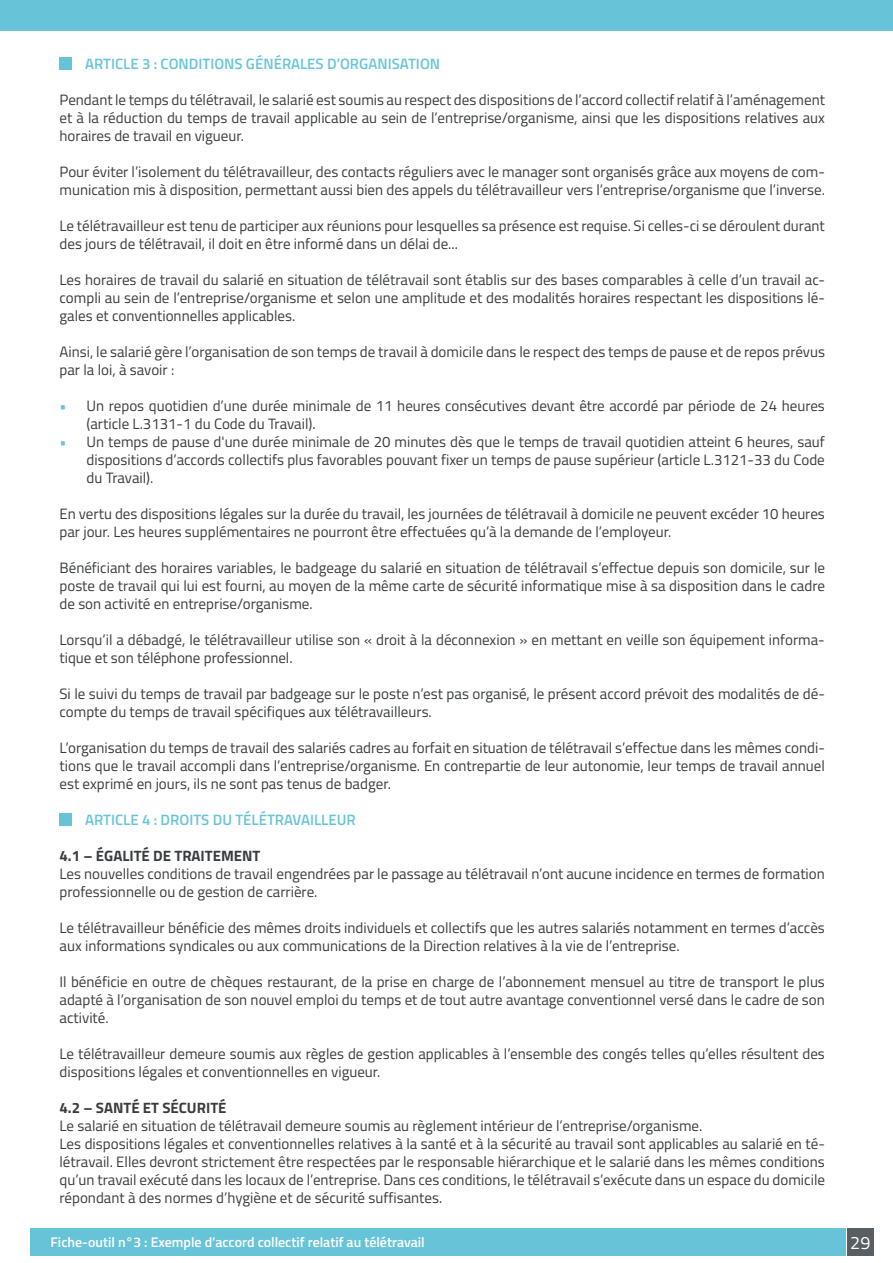
<style>
.page{position:relative;width:893px;height:1263px;background:#fff}
.page>*{position:absolute;margin:0;border:0;box-sizing:border-box;transform-origin:0 0}
.t1{font:18px "Titillium";color:#fff}
.t2{font:15px/18px "Titillium";color:#393d3f}
.t3{font:600 15px "Titillium";color:#67c4d8}
.t4{font:700 15px "Titillium";color:#393d3f}
.t5{font:600 13.95px "Titillium";color:#fff}
.s1{color:#67c4d8}
</style>
<div class="page">
<div style="left:30px;top:1228px;width:815px;height:27px;background:#67c4d8"></div>
<div style="left:847px;top:1228px;width:26px;height:27px;background:#595e62"></div>
<div style="left:0;top:0;width:893px;height:31px;background:#67c4d8"></div>
<div style="left:60px;top:57px;width:12px;height:13px;background:#67c4d8"></div>
<div style="left:60px;top:813px;width:12px;height:13px;background:#67c4d8"></div>
<p class="t3" style="left:85px;top:52px;width:357px">ARTICLE 3 : CONDITIONS GÉNÉRALES D’ORGANISATION</p>
<p class="t2" style="left:60px;top:90px;width:767px;text-align:justify">Pendant le temps du télétravail, le salarié est soumis au respect des dispositions de l’accord collectif relatif à l’aménagement et à la réduction du temps de travail applicable au sein de l’entreprise/organisme, ainsi que les dispositions relatives aux horaires de travail en vigueur.</p>
<p class="t2" style="left:60px;top:162px;width:767px">Pour éviter l’isolement du télétravailleur, des contacts réguliers avec le manager sont organisés grâce aux moyens de com&shy;munication mis à disposition, permettant aussi bien des appels du télétravailleur vers l’entreprise/organisme que l’inverse.</p>
<p class="t2" style="left:60px;top:216px;width:767px">Le télétravailleur est tenu de participer aux réunions pour lesquelles sa présence est requise. Si celles-ci se déroulent durant des jours de télétravail, il doit en être informé dans un délai de...</p>
<p class="t2" style="left:60px;top:270px;width:767px;text-align:justify">Les horaires de travail du salarié en situation de télétravail sont établis sur des bases comparables à celle d’un travail ac&shy;compli au sein de l’entreprise/organisme et selon une amplitude et des modalités horaires respectant les dispositions lé&shy;gales et conventionnelles applicables.</p>
<p class="t2" style="left:60px;top:342px;width:767px">Ainsi, le salarié gère l’organisation de son temps de travail à domicile dans le respect des temps de pause et de repos prévus par la loi, à savoir :</p>
<p class="t2" style="left:87px;top:396px;width:740px;text-indent:-27px"><span class="s1">•</span> Un repos quotidien d’une durée minimale de 11 heures consécutives devant être accordé par période de 24 heures (article L.3131-1 du Code du Travail).</p>
<p class="t2" style="left:87px;top:432px;width:740px;text-align:justify;text-indent:-27px"><span class="s1">•</span> Un temps de pause d'une durée minimale de 20 minutes dès que le temps de travail quotidien atteint 6 heures, sauf dispositions d’accords collectifs plus favorables pouvant fixer un temps de pause supérieur (article L.3121-33 du Code du Travail).</p>
<p class="t2" style="left:60px;top:504px;width:767px">En vertu des dispositions légales sur la durée du travail, les journées de télétravail à domicile ne peuvent excéder 10 heures par jour. Les heures supplémentaires ne pourront être effectuées qu’à la demande de l’employeur.</p>
<p class="t2" style="left:60px;top:558px;width:767px;text-align:justify">Bénéficiant des horaires variables, le badgeage du salarié en situation de télétravail s’effectue depuis son domicile, sur le poste de travail qui lui est fourni, au moyen de la même carte de sécurité informatique mise à sa disposition dans le cadre de son activité en entreprise/organisme.</p>
<p class="t2" style="left:60px;top:630px;width:767px">Lorsqu’il a débadgé, le télétravailleur utilise son « droit à la déconnexion » en mettant en veille son équipement informa&shy;tique et son téléphone professionnel.</p>
<p class="t2" style="left:60px;top:684px;width:767px">Si le suivi du temps de travail par badgeage sur le poste n’est pas organisé, le présent accord prévoit des modalités de dé&shy;compte du temps de travail spécifiques aux télétravailleurs.</p>
<p class="t2" style="left:60px;top:738px;width:767px;text-align:justify">L’organisation du temps de travail des salariés cadres au forfait en situation de télétravail s’effectue dans les mêmes condi&shy;tions que le travail accompli dans l’entreprise/organisme. En contrepartie de leur autonomie, leur temps de travail annuel est exprimé en jours, ils ne sont pas tenus de badger.</p>
<p class="t3" style="left:85px;top:808px;width:272px">ARTICLE 4 : DROITS DU TÉLÉTRAVAILLEUR</p>
<p class="t4" style="left:60px;top:844px;width:202px">4.1 – ÉGALITÉ DE TRAITEMENT</p>
<p class="t2" style="left:60px;top:864px;width:767px">Les nouvelles conditions de travail engendrées par le passage au télétravail n’ont aucune incidence en termes de formation professionnelle ou de gestion de carrière.</p>
<p class="t2" style="left:60px;top:918px;width:767px">Le télétravailleur bénéficie des mêmes droits individuels et collectifs que les autres salariés notamment en termes d’accès aux informations syndicales ou aux communications de la Direction relatives à la vie de l’entreprise.</p>
<p class="t2" style="left:60px;top:972px;width:767px;text-align:justify">Il bénéficie en outre de chèques restaurant, de la prise en charge de l’abonnement mensuel au titre de transport le plus adapté à l’organisation de son nouvel emploi du temps et de tout autre avantage conventionnel versé dans le cadre de son activité.</p>
<p class="t2" style="left:60px;top:1044px;width:767px">Le télétravailleur demeure soumis aux règles de gestion applicables à l’ensemble des congés telles qu’elles résultent des dispositions légales et conventionnelles en vigueur.</p>
<p class="t4" style="left:60px;top:1096px;width:169px">4.2 – SANTÉ ET SÉCURITÉ</p>
<p class="t2" style="left:60px;top:1116px;width:767px">Le salarié en situation de télétravail demeure soumis au règlement intérieur de l’entreprise/organisme.<br>Les dispositions légales et conventionnelles relatives à la santé et à la sécurité au travail sont applicables au salarié en té&shy;létravail. Elles devront strictement être respectées par le responsable hiérarchique et le salarié dans les mêmes conditions qu’un travail exécuté dans les locaux de l’entreprise. Dans ces conditions, le télétravail s’exécute dans un espace du domicile répondant à des normes d’hygiène et de sécurité suffisantes.</p>
<p class="t5" style="left:51px;top:1231px;width:376px">Fiche-outil n°3 : Exemple d’accord collectif relatif au télétravail</p>
<p class="t1" style="left:850px;top:1229px;width:22px">29</p>
</div>
